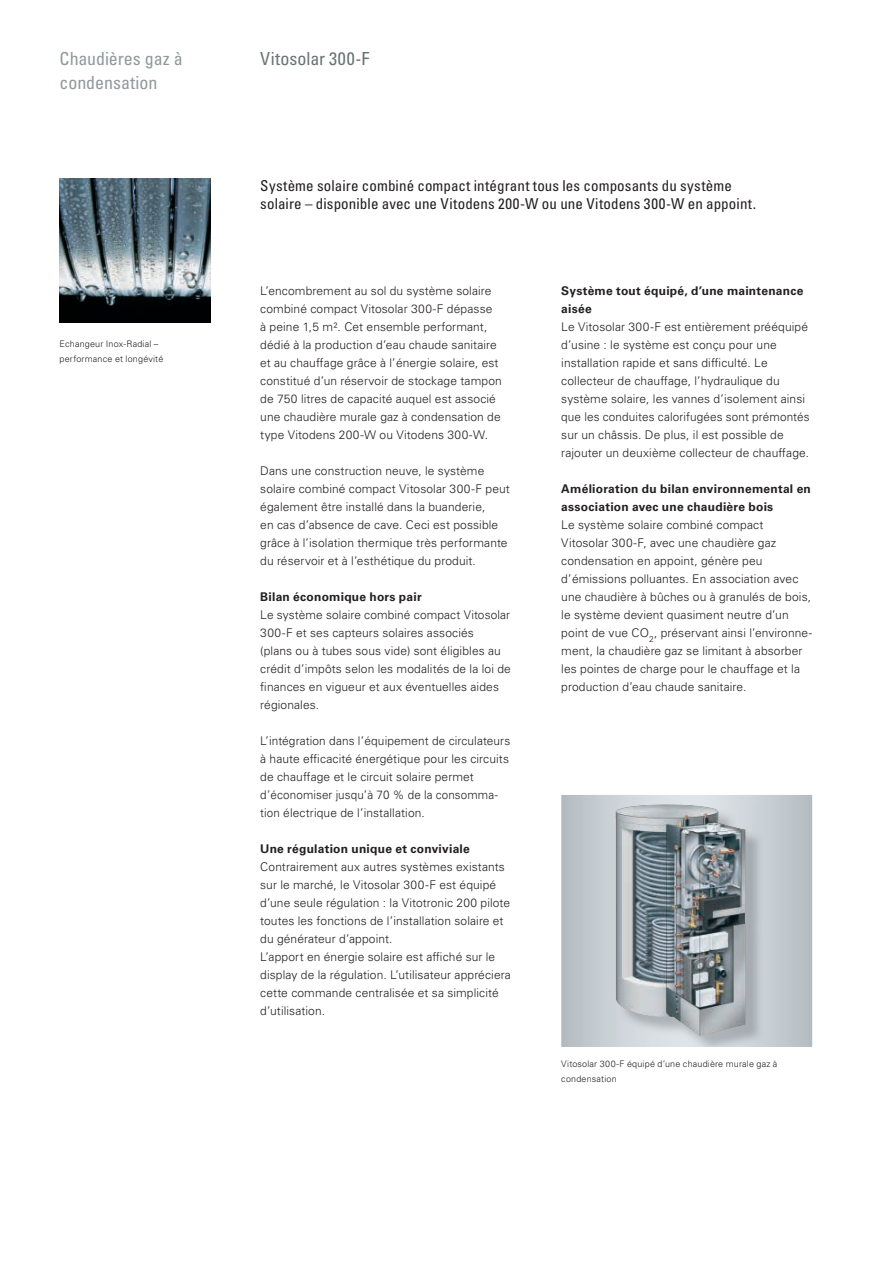
<style>
.page{position:relative;width:893px;height:1263px;background:#fff}
.page>*{position:absolute;margin:0;border:0;box-sizing:border-box;transform-origin:0 0}
.t1{font:condensed 18px/24px "Univers LTCYR 57";color:#90999c}
.t2{font:condensed 18px "Univers LTCYR 57";letter-spacing:.01em;color:#697374}
.t3{font:condensed 15px/18px "Univers LTCYR 57";letter-spacing:.01em;color:#231f20}
.t4{font:300 12px/18px "Univers LTCYR 45";letter-spacing:.01em;color:#231f20}
.t5{font:700 12px/18px "Univers LTCYR 65";letter-spacing:.02em;color:#231f20}
.t6{font:300 9px/15px "Univers LTCYR 45";letter-spacing:.02em;color:#231f20}
</style>
<div class="page">
<img style="left:60px;top:179px;width:150px;height:144px">
<svg style="left:561px;top:795px;width:251px;height:252px;background:#c0c8cd"></svg>
<img style="left:618px;top:807px;width:146px;height:240px">
<img style="left:616px;top:804px;width:129px;height:232px">
<h1 class="t1" style="left:60px;top:47px;width:125px">Chaudières gaz à condensation</h1>
<h1 class="t2" style="left:260px;top:48px;width:111px">Vitosolar 300-F</h1>
<p class="t6" style="left:60px;top:336px;width:105px">Echangeur Inox-Radial – performance et longévité</p>
<p class="t3" style="left:260px;top:176px;width:497px">Système solaire combiné compact intégrant tous les composants du système solaire – disponible avec une Vitodens 200-W ou une Vitodens 300-W en appoint.</p>
<p class="t4" style="left:260px;top:282px;width:243px">L’encombrement au sol du système solaire combiné compact Vitosolar 300-F dépasse<br>à peine 1,5 m². Cet ensemble performant, dédié à la production d’eau chaude sanitaire et au chauffage grâce à l’énergie solaire, est constitué d’un réservoir de stockage tampon de 750 litres de capacité auquel est associé une chaudière murale gaz à condensation de type Vitodens 200-W ou Vitodens 300-W.</p>
<p class="t4" style="left:260px;top:462px;width:251px">Dans une construction neuve, le système solaire combiné compact Vitosolar 300-F peut également être installé dans la buanderie,<br>en cas d’absence de cave. Ceci est possible grâce à l’isolation thermique très performante du réservoir et à l’esthétique du produit.</p>
<p class="t5" style="left:260px;top:587px;width:163px">Bilan économique hors pair</p>
<p class="t4" style="left:260px;top:606px;width:252px">Le système solaire combiné compact Vitosolar 300-F et ses capteurs solaires associés<br>(plans ou à tubes sous vide) sont éligibles au crédit d’impôts selon les modalités de la loi de finances en vigueur et aux éventuelles aides régionales.</p>
<p class="t4" style="left:260px;top:732px;width:252px">L’intégration dans l’équipement de circulateurs à haute efficacité énergétique pour les circuits de chauffage et le circuit solaire permet d’économiser jusqu’à 70 % de la consomma&shy;tion électrique de l’installation.</p>
<p class="t5" style="left:260px;top:839px;width:211px">Une régulation unique et conviviale</p>
<p class="t4" style="left:260px;top:858px;width:252px">Contrairement aux autres systèmes existants sur le marché, le Vitosolar 300-F est équipé d’une seule régulation : la Vitotronic 200 pilote toutes les fonctions de l’installation solaire et du générateur d’appoint.<br>L’apport en énergie solaire est affiché sur le display de la régulation. L’utilisateur appréciera cette commande centralisée et sa simplicité d’utilisation.</p>
<p class="t5" style="left:561px;top:281px;width:244px">Système tout équipé, d’une maintenance aisée</p>
<p class="t4" style="left:561px;top:318px;width:250px">Le Vitosolar 300-F est entièrement prééquipé d’usine : le système est conçu pour une installation rapide et sans difficulté. Le collecteur de chauffage, l’hydraulique du système solaire, les vannes d’isolement ainsi que les conduites calorifugées sont prémontés sur un châssis. De plus, il est possible de rajouter un deuxième collecteur de chauffage.</p>
<p class="t5" style="left:561px;top:479px;width:251px">Amélioration du bilan environnemental en association avec une chaudière bois</p>
<p class="t4" style="left:561px;top:516px;width:252px">Le système solaire combiné compact Vitosolar 300-F, avec une chaudière gaz condensation en appoint, génère peu d’émissions polluantes. En association avec une chaudière à bûches ou à granulés de bois, le système devient quasiment neutre d’un point de vue CO<sub>2</sub>, préservant ainsi l’environne&shy;ment, la chaudière gaz se limitant à absorber les pointes de charge pour le chauffage et la production d’eau chaude sanitaire.</p>
<p class="t6" style="left:561px;top:1056px;width:218px">Vitosolar 300-F équipé d’une chaudière murale gaz à condensation</p>
</div>
